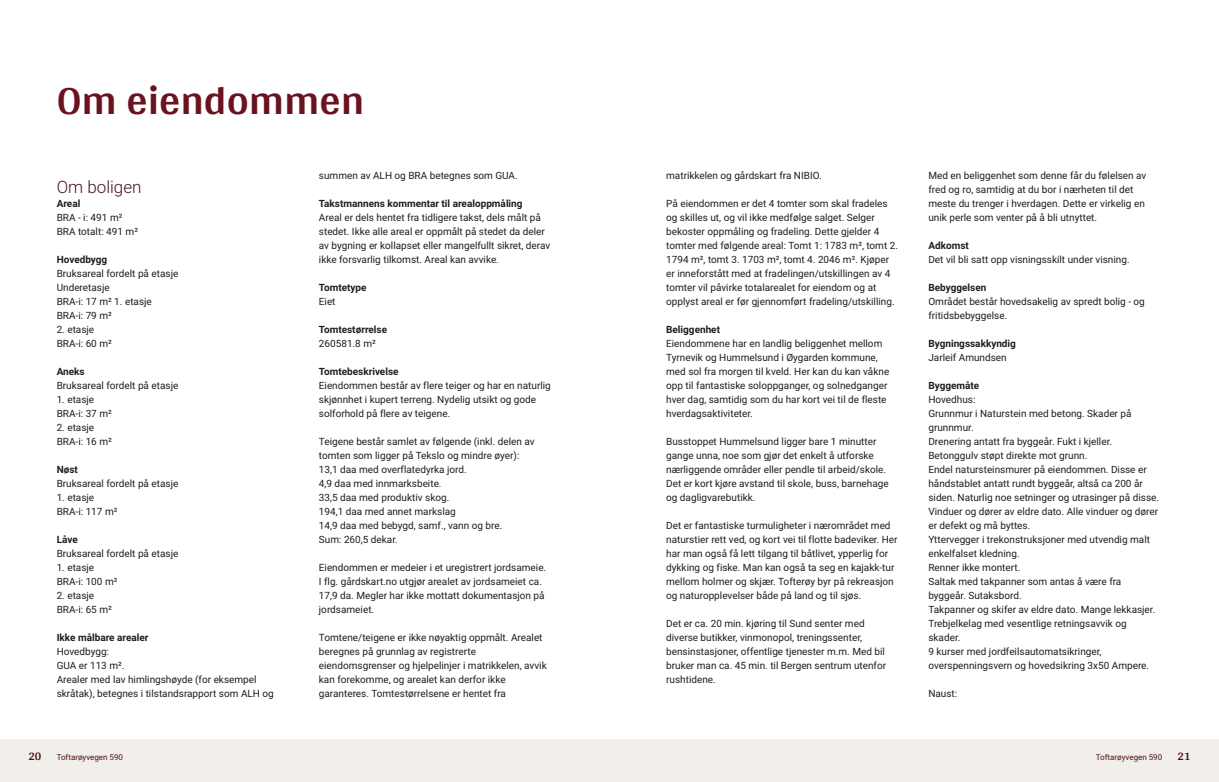
<style>
.page{position:relative;width:1219px;height:782px;background:#fff}
.page>*{position:absolute;margin:0;border:0;box-sizing:border-box;transform-origin:0 0}
.t1{font:700 42px "Arya";color:#69131e}
.t2{font:300 17px "Roboto Vitec";color:#481317}
.t3{font:700 12px "Arya";color:#481317}
.t4{font:10px/14px "Roboto Vitec";color:#1d1d1b}
.t5{font:700 10px "Roboto Vitec";color:#1d1d1b}
.t6{font:8px "Roboto Vitec";color:#481317}
</style>
<div class="page">
<div style="left:0;top:739px;width:612px;height:42px;background:#f2eeea"></div>
<div style="left:607px;top:739px;width:612px;height:42px;background:#f2eeea"></div>
<h1 class="t1" style="left:57px;top:75px;width:309px">Om eiendommen</h1>
<h2 class="t2" style="left:57px;top:174px;width:86px">Om boligen</h2>
<p class="t5" style="left:57px;top:196px;width:25px">Areal</p>
<p class="t4" style="left:57px;top:209px;width:83px">BRA ‑ i: 491 m²<br>BRA totalt: 491 m²</p>
<p class="t5" style="left:57px;top:252px;width:52px">Hovedbygg</p>
<p class="t4" style="left:57px;top:265px;width:123px">Bruksareal fordelt på etasje<br>Underetasje<br>BRA‑i: 17 m² 1. etasje<br>BRA‑i: 79 m²</p>
<p class="t4" style="left:57px;top:321px;width:57px">2. etasje<br>BRA‑i: 60 m²</p>
<p class="t5" style="left:57px;top:364px;width:29px">Aneks</p>
<p class="t4" style="left:57px;top:377px;width:123px">Bruksareal fordelt på etasje</p>
<p class="t4" style="left:57px;top:391px;width:57px">1. etasje<br>BRA‑i: 37 m²</p>
<p class="t4" style="left:57px;top:419px;width:57px">2. etasje<br>BRA‑i: 16 m²</p>
<p class="t5" style="left:57px;top:462px;width:23px">Nøst</p>
<p class="t4" style="left:57px;top:475px;width:123px">Bruksareal fordelt på etasje</p>
<p class="t4" style="left:57px;top:489px;width:62px">1. etasje<br>BRA‑i: 117 m²</p>
<p class="t5" style="left:57px;top:532px;width:23px">Låve</p>
<p class="t4" style="left:57px;top:545px;width:123px">Bruksareal fordelt på etasje</p>
<p class="t4" style="left:57px;top:559px;width:62px">1. etasje<br>BRA‑i: 100 m²</p>
<p class="t4" style="left:57px;top:587px;width:57px">2. etasje<br>BRA‑i: 65 m²</p>
<p class="t5" style="left:57px;top:630px;width:93px">Ikke målbare arealer</p>
<p class="t4" style="left:57px;top:643px;width:219px">Hovedbygg:<br>GUA er 113 m².<br>Arealer med lav himlingshøyde (for eksempel skråtak), betegnes i tilstandsrapport som ALH og</p>
<p class="t3" style="left:28px;top:749px;width:15px">20</p>
<p class="t6" style="left:57px;top:751px;width:68px">Toftarøyvegen 590</p>
<p class="t4" style="left:319px;top:167px;width:200px">summen av ALH og BRA betegnes som GUA.</p>
<p class="t5" style="left:319px;top:196px;width:205px">Takstmannens kommentar til arealoppmåling</p>
<p class="t4" style="left:319px;top:209px;width:233px">Areal er dels hentet fra tidligere takst, dels målt på stedet. Ikke alle areal er oppmålt på stedet da deler av bygning er kollapset eller mangelfullt sikret, derav ikke forsvarlig tilkomst. Areal kan avvike.</p>
<p class="t5" style="left:319px;top:280px;width:49px">Tomtetype</p>
<p class="t4" style="left:319px;top:293px;width:18px">Eiet</p>
<p class="t5" style="left:319px;top:322px;width:70px">Tomtestørrelse</p>
<p class="t4" style="left:319px;top:335px;width:58px">260581.8 m²</p>
<p class="t5" style="left:319px;top:364px;width:81px">Tomtebeskrivelse</p>
<p class="t4" style="left:319px;top:377px;width:233px">Eiendommen består av flere teiger og har en naturlig skjønnhet i kupert terreng. Nydelig utsikt og gode solforhold på flere av teigene.</p>
<p class="t4" style="left:319px;top:433px;width:217px">Teigene består samlet av følgende (inkl. delen av tomten som ligger på Tekslo og mindre øyer):<br>13,1 daa med overflatedyrka jord.<br>4,9 daa med innmarksbeite.<br>33,5 daa med produktiv skog.<br>194,1 daa med annet markslag<br>14,9 daa med bebygd, samf., vann og bre.<br>Sum: 260,5 dekar.</p>
<p class="t4" style="left:319px;top:559px;width:229px">Eiendommen er medeier i et uregistrert jordsameie.<br>I flg. gårdskart.no utgjør arealet av jordsameiet ca.<br>17,9 da. Megler har ikke mottatt dokumentasjon på jordsameiet.</p>
<p class="t4" style="left:319px;top:629px;width:229px">Tomtene/ teigene er ikke nøyaktig oppmålt. Arealet beregnes på grunnlag av registrerte eiendomsgrenser og hjelpelinjer i matrikkelen, avvik kan forekomme, og arealet kan derfor ikke garanteres. Tomtestørrelsene er hentet fra</p>
<p class="t4" style="left:666px;top:167px;width:157px">matrikkelen og gårdskart fra NIBIO.</p>
<p class="t4" style="left:666px;top:195px;width:233px">På eiendommen er det 4 tomter som skal fradeles og skilles ut, og vil ikke medfølge salget. Selger bekoster oppmåling og fradeling. Dette gjelder 4 tomter med følgende areal: Tomt 1: 1783 m², tomt 2.<br>1794 m², tomt 3. 1703 m², tomt 4. 2046 m². Kjøper er inneforstått med at fradelingen/ utskillingen av 4 tomter vil påvirke totalarealet for eiendom og at opplyst areal er før gjennomført fradeling/ utskilling.</p>
<p class="t5" style="left:666px;top:322px;width:55px">Beliggenhet</p>
<p class="t4" style="left:666px;top:335px;width:225px">Eiendommene har en landlig beliggenhet mellom Tyrnevik og Hummelsund i Øygarden kommune, med sol fra morgen til kveld. Her kan du kan våkne opp til fantastiske soloppganger, og solnedganger hver dag, samtidig som du har kort vei til de fleste hverdagsaktiviteter.</p>
<p class="t4" style="left:666px;top:433px;width:224px">Busstoppet Hummelsund ligger bare 1 minutter gange unna, noe som gjør det enkelt å utforske nærliggende områder eller pendle til arbeid/ skole.<br>Det er kort kjøre avstand til skole, buss, barnehage og dagligvarebutikk.</p>
<p class="t4" style="left:666px;top:517px;width:233px">Det er fantastiske turmuligheter i nærområdet med naturstier rett ved, og kort vei til flotte badeviker. Her har man også få lett tilgang til båtlivet, ypperlig for dykking og fiske. Man kan også ta seg en kajakk‑tur mellom holmer og skjær. Tofterøy byr på rekreasjon og naturopplevelser både på land og til sjøs.</p>
<p class="t4" style="left:666px;top:615px;width:221px">Det er ca. 20 min. kjøring til Sund senter med diverse butikker, vinmonopol, treningssenter, bensinstasjoner, offentlige tjenester m.m. Med bil bruker man ca. 45 min. til Bergen sentrum utenfor rushtidene.</p>
<p class="t4" style="left:928px;top:167px;width:219px">Med en beliggenhet som denne får du følelsen av fred og ro, samtidig at du bor i nærheten til det meste du trenger i hverdagen. Dette er virkelig en unik perle som venter på å bli utnyttet.</p>
<p class="t5" style="left:928px;top:238px;width:42px">Adkomst</p>
<p class="t4" style="left:928px;top:251px;width:203px">Det vil bli satt opp visningsskilt under visning.</p>
<p class="t5" style="left:928px;top:280px;width:59px">Bebyggelsen</p>
<p class="t4" style="left:928px;top:293px;width:218px">Området består hovedsakelig av spredt bolig ‑ og fritidsbebyggelse.</p>
<p class="t5" style="left:928px;top:336px;width:89px">Bygningssakkyndig</p>
<p class="t4" style="left:928px;top:349px;width:80px">Jarleif Amundsen</p>
<p class="t5" style="left:928px;top:378px;width:52px">Byggemåte</p>
<p class="t4" style="left:928px;top:391px;width:232px">Hovedhus:<br>Grunnmur i Naturstein med betong. Skader på grunnmur.<br>Drenering antatt fra byggeår. Fukt i kjeller.<br>Betonggulv støpt direkte mot grunn.<br>Endel natursteinsmurer på eiendommen. Disse er håndstablet antatt rundt byggeår, altså ca 200 år siden. Naturlig noe setninger og utrasinger på disse.<br>Vinduer og dører av eldre dato. Alle vinduer og dører er defekt og må byttes.<br>Yttervegger i trekonstruksjoner med utvendig malt enkelfalset kledning.<br>Renner ikke montert.<br>Saltak med takpanner som antas å være fra byggeår. Sutaksbord.<br>Takpanner og skifer av eldre dato. Mange lekkasjer.<br>Trebjelkelag med vesentlige retningsavvik og skader.<br>9 kurser med jordfeilsautomatsikringer, overspenningsvern og hovedsikring 3x50 Ampere.</p>
<p class="t4" style="left:928px;top:685px;width:30px">Naust:</p>
<p class="t6" style="left:1096px;top:751px;width:68px">Toftarøyvegen 590</p>
<p class="t3" style="left:1177px;top:749px;width:15px">21</p>
</div>
